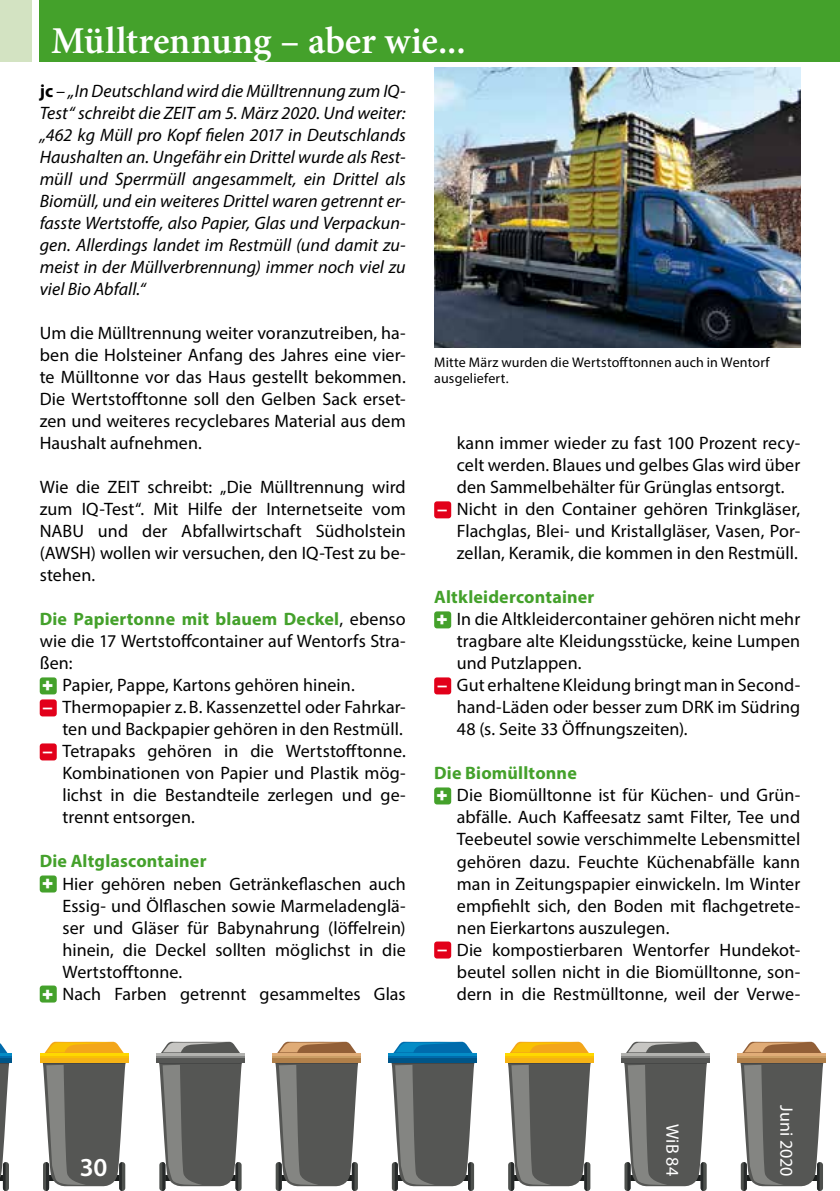
<style>
.page{position:relative;width:840px;height:1191px;background:#fff}
.page>*{position:absolute;margin:0;border:0;box-sizing:border-box;transform-origin:0 0}
.t1{font:600 38px "Minion Pro";letter-spacing:-.005em;color:#fff}
.t2{font:600 26px "Myriad Pro";color:#fff}
.t3{font:18px/22px "Myriad Pro";letter-spacing:.005em;color:#000;text-align:justify}
.t4{font:italic 18px/22px "Myriad Pro";letter-spacing:.005em;color:#000;text-align:justify}
.t5{font:700 18px "Myriad Pro";letter-spacing:.01em;color:#44a12b}
.t6{font:18px "Myriad Pro";color:#fff}
.t7{font:14px/16.8px "Myriad Pro";letter-spacing:.015em;color:#000}
.s1{font-weight:700;font-style:normal}
.s2{font-weight:700;color:#44a12b}
.s3{font-family:"Arial";font-weight:900;color:#fff}
</style>
<div class="page">
<div style="left:0;top:0;width:31px;height:62px;background:#d3e3c2"></div>
<div style="left:40px;top:0;width:765px;height:62px;background:#44a12b"></div>
<div style="left:771px;top:0;width:68px;height:62px;background:#44a12b"></div>
<div style="left:40px;top:677px;width:17px;height:17px;background:#44a12b;border-radius:3px"></div>
<div style="left:40px;top:699px;width:17px;height:17px;background:#e2001a;border-radius:3px"></div>
<div style="left:40px;top:743px;width:17px;height:17px;background:#e2001a;border-radius:3px"></div>
<div style="left:40px;top:875px;width:17px;height:17px;background:#44a12b;border-radius:3px"></div>
<div style="left:40px;top:985px;width:17px;height:17px;background:#44a12b;border-radius:3px"></div>
<div style="left:434px;top:501px;width:17px;height:17px;background:#e2001a;border-radius:3px"></div>
<div style="left:434px;top:611px;width:17px;height:17px;background:#44a12b;border-radius:3px"></div>
<div style="left:434px;top:677px;width:17px;height:17px;background:#e2001a;border-radius:3px"></div>
<div style="left:434px;top:787px;width:17px;height:17px;background:#44a12b;border-radius:3px"></div>
<div style="left:434px;top:941px;width:17px;height:17px;background:#e2001a;border-radius:3px"></div>
<svg style="left:40px;top:1055px;width:88px;height:3px"></svg>
<hr style="left:40px;top:1053px;width:88px;height:2px;background:#fed900">
<hr style="left:40px;top:1058px;width:88px;height:4px;background:#f6b315">
<svg style="left:43px;top:1041px;width:83px;height:150px;background:#827b63"></svg>
<svg style="left:0;top:1043px;width:12px;height:148px"></svg>
<hr style="left:0;top:1058px;width:12px;height:4px;background:#058">
<svg style="left:272px;top:1055px;width:89px;height:3px"></svg>
<hr style="left:272px;top:1053px;width:89px;height:2px;background:#e0ac77">
<hr style="left:272px;top:1058px;width:89px;height:4px;background:#b07f49">
<svg style="left:275px;top:1041px;width:83px;height:150px;background:#7a746c"></svg>
<svg style="left:156px;top:1055px;width:88px;height:3px"></svg>
<hr style="left:156px;top:1053px;width:88px;height:2px;background:#b2b2af">
<hr style="left:156px;top:1058px;width:88px;height:4px;background:#555654">
<svg style="left:159px;top:1041px;width:83px;height:150px;background:#727371"></svg>
<svg style="left:505px;top:1055px;width:88px;height:3px"></svg>
<hr style="left:505px;top:1053px;width:88px;height:2px;background:#fed900">
<hr style="left:505px;top:1058px;width:88px;height:4px;background:#f6b315">
<svg style="left:507px;top:1041px;width:83px;height:150px;background:#837b64"></svg>
<svg style="left:388px;top:1055px;width:89px;height:3px"></svg>
<hr style="left:388px;top:1053px;width:89px;height:2px;background:#048cc6">
<hr style="left:388px;top:1058px;width:89px;height:4px;background:#058">
<svg style="left:391px;top:1041px;width:83px;height:150px;background:#637278"></svg>
<svg style="left:737px;top:1055px;width:88px;height:3px"></svg>
<hr style="left:737px;top:1053px;width:88px;height:2px;background:#e0ac77">
<hr style="left:737px;top:1058px;width:88px;height:4px;background:#b07f49">
<svg style="left:740px;top:1041px;width:82px;height:150px;background:#79736b"></svg>
<svg style="left:621px;top:1055px;width:88px;height:3px"></svg>
<hr style="left:621px;top:1053px;width:88px;height:2px;background:#b2b2af">
<hr style="left:621px;top:1058px;width:88px;height:4px;background:#555654">
<svg style="left:623px;top:1041px;width:83px;height:150px;background:#727371"></svg>
<img style="left:434px;top:67px;width:365px;height:281px">
<h1 class="t1" style="left:51px;top:15px;width:416px">Mülltrennung – aber wie...</h1>
<p class="t4" style="left:40px;top:80px;width:367px"><span class="s1">jc</span> – „In Deutschland wird die Mülltrennung zum IQ-Test“ schreibt die ZEIT am 5. März 2020. Und weiter: „462 kg Müll pro Kopf fielen 2017 in Deutschlands Haushalten an. Ungefähr ein Drittel wurde als Rest&shy;müll und Sperrmüll angesammelt, ein Drittel als Biomüll, und ein weiteres Drittel waren getrennt er&shy;fasste Wertstoffe, also Papier, Glas und Verpackun&shy;gen. Allerdings landet im Restmüll (und damit zu&shy;meist in der Müllverbrennung) immer noch viel zu viel Bio Abfall.“</p>
<p class="t3" style="left:40px;top:322px;width:367px">Um die Mülltrennung weiter voranzutreiben, ha&shy;ben die Holsteiner Anfang des Jahres eine vier&shy;te Mülltonne vor das Haus gestellt bekommen.<br>Die Wertstofftonne soll den Gelben Sack erset&shy;zen und weiteres recyclebares Material aus dem Haushalt aufnehmen.</p>
<p class="t3" style="left:40px;top:476px;width:367px">Wie die ZEIT schreibt: „Die Mülltrennung wird zum IQ-Test“. Mit Hilfe der Internetseite vom NABU und der Abfallwirtschaft Südholstein (AWSH) wollen wir versuchen, den IQ-Test zu be&shy;stehen.</p>
<p class="t3" style="left:40px;top:608px;width:367px;text-align:left"><span class="s2">Die Papiertonne mit blauem Deckel</span>, ebenso wie die 17 Wertstoffcontainer auf Wentorfs Stra&shy;ßen:<br><span class="s3">+</span> Papier, Pappe, Kartons gehören hinein.</p>
<p class="t3" style="left:43px;top:696px;width:364px;text-align:right"><span class="s3">–</span> Thermopapier z.B. Kassenzettel oder Fahrkar&shy;ten und Backpapier gehören in den Restmüll.</p>
<p class="t3" style="left:62px;top:740px;width:345px;text-indent:-19px"><span class="s3">–</span> Tetrapaks gehören in die Wertstofftonne.<br>Kombinationen von Papier und Plastik mög&shy;lichst in die Bestandteile zerlegen und ge&shy;trennt entsorgen.</p>
<p class="t5" style="left:40px;top:849px;width:168px">Die Altglascontainer</p>
<p class="t3" style="left:42px;top:872px;width:365px"><span class="s3">+</span> Hier gehören neben Getränkeflaschen auch</p>
<p class="t3" style="left:62px;top:894px;width:344px">Essig- und Ölflaschen sowie Marmeladenglä-</p>
<p class="t3" style="left:62px;top:916px;width:344px">ser und Gläser für Babynahrung (löffelrein)</p>
<p class="t3" style="left:62px;top:938px;width:345px">hinein, die Deckel sollten möglichst in die</p>
<p class="t3" style="left:62px;top:960px;width:121px">Wertstofftonne.</p>
<p class="t3" style="left:42px;top:982px;width:365px"><span class="s3">+</span> Nach Farben getrennt gesammeltes Glas</p>
<p class="t7" style="left:434px;top:353px;width:337px">Mitte März wurden die Wertstofftonnen auch in Wentorf ausgeliefert.</p>
<p class="t3" style="left:456px;top:432px;width:345px">kann immer wieder zu fast 100 Prozent recy&shy;celt werden. Blaues und gelbes Glas wird über den Sammelbehälter für Grünglas entsorgt.</p>
<p class="t3" style="left:456px;top:498px;width:345px;text-indent:-19px"><span class="s3">–</span> Nicht in den Container gehören Trinkgläser, Flachglas, Blei- und Kristallgläser, Vasen, Por&shy;zellan, Keramik, die kommen in den Restmüll.</p>
<p class="t5" style="left:434px;top:585px;width:162px">Altkleidercontainer</p>
<p class="t3" style="left:436px;top:608px;width:365px"><span class="s3">+</span> In die Altkleidercontainer gehören nicht mehr</p>
<p class="t3" style="left:456px;top:630px;width:344px">tragbare alte Kleidungsstücke, keine Lumpen</p>
<p class="t3" style="left:456px;top:652px;width:126px">und Putzlappen.</p>
<p class="t3" style="left:456px;top:674px;width:344px;text-indent:-19px"><span class="s3">–</span> Gut erhaltene Kleidung bringt man in Second&shy;hand-Läden oder besser zum DRK im Südring 48 (s. Seite 33 Öffnungszeiten).</p>
<p class="t5" style="left:434px;top:761px;width:144px">Die Biomülltonne</p>
<p class="t3" style="left:436px;top:784px;width:365px"><span class="s3">+</span> Die Biomülltonne ist für Küchen- und Grün-</p>
<p class="t3" style="left:456px;top:806px;width:344px">abfälle. Auch Kaffeesatz samt Filter, Tee und</p>
<p class="t3" style="left:456px;top:828px;width:345px">Teebeutel sowie verschimmelte Lebensmittel</p>
<p class="t3" style="left:456px;top:850px;width:345px">gehören dazu. Feuchte Küchenabfälle kann</p>
<p class="t3" style="left:456px;top:872px;width:345px">man in Zeitungspapier einwickeln. Im Winter</p>
<p class="t3" style="left:456px;top:894px;width:344px">empfiehlt sich, den Boden mit flachgetrete-</p>
<p class="t3" style="left:456px;top:916px;width:214px">nen Eierkartons auszulegen.</p>
<p class="t3" style="left:456px;top:938px;width:344px;text-indent:-19px"><span class="s3">–</span> Die kompostierbaren Wentorfer Hundekot&shy;beutel sollen nicht in die Biomülltonne, son&shy;dern in die Restmülltonne, weil der Verwe-</p>
<h2 class="t2" style="left:80px;top:1151px;width:29px">30</h2>
<p class="t6" style="left:683px;top:1124px;width:54px;rotate:90deg">WiB 84</p>
<p class="t6" style="left:797px;top:1105px;width:73px;rotate:90deg">Juni 2020</p>
</div>
